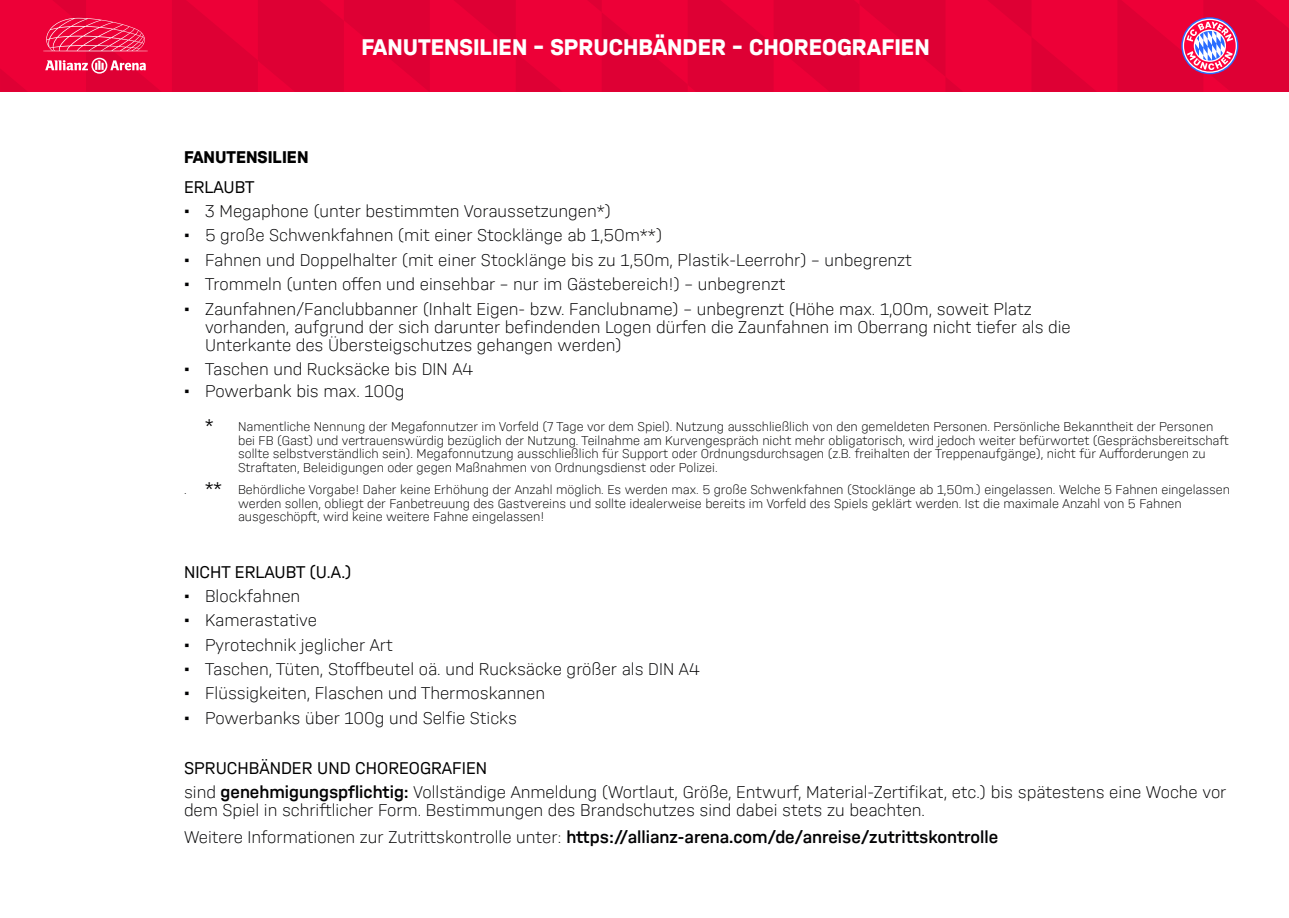
<style>
.page{position:relative;width:1289px;height:918px;background:#fff}
.page>*{position:absolute;margin:0;border:0;box-sizing:border-box;transform-origin:0 0}
.t1{font:700 24px "FC Bayern Sans";color:#fff}
.t2{font:300 18px/18px "FC Bayern Sans";color:#020203}
.t3{font:18px "FC Bayern Sans";color:#000}
.t4{font:700 18px "FC Bayern Sans";color:#000}
.t5{font:300 13.5px/13.5px "FC Bayern Sans";color:#020203}
.s1{font-weight:400;color:#000}
.s2{font-weight:400}
.s3{font-weight:400;font-size:18px}
.s4{font-weight:600}
</style>
<div class="page">
<div style="left:0;top:0;width:1288px;height:92px;background:#ed0037"></div>
<svg style="left:0;top:69px;width:27px;height:23px"></svg>
<svg style="left:454px;top:0;width:108px;height:92px"></svg>
<svg style="left:172px;top:0;width:258px;height:92px"></svg>
<svg style="left:588px;top:0;width:374px;height:92px"></svg>
<svg style="left:988px;top:0;width:108px;height:92px"></svg>
<svg style="left:1118px;top:0;width:170px;height:92px"></svg>
<svg style="left:43px;top:0;width:118px;height:92px"></svg>
<h1 class="t1" style="left:361px;top:33px;width:570px">FANUTENSILIEN – SPRUCHBÄNDER – CHOREOGRAFIEN</h1>
<p class="t4" style="left:184px;top:146px;width:126px">FANUTENSILIEN</p>
<p class="t3" style="left:184px;top:176px;width:72px">ERLAUBT</p>
<p class="t2" style="left:184px;top:202px;width:428px"><span class="s1">•</span> 3 Megaphone (unter bestimmten Voraussetzungen*)</p>
<p class="t2" style="left:184px;top:226px;width:480px"><span class="s2">•</span> 5 große Schwenkfahnen (mit einer Stocklänge ab 1,50m**)</p>
<p class="t2" style="left:184px;top:250px;width:729px"><span class="s2">•</span> Fahnen und Doppelhalter (mit einer Stocklänge bis zu 1,50m, Plastik-Leerrohr) – unbegrenzt</p>
<p class="t2" style="left:184px;top:275px;width:603px"><span class="s2">•</span> Trommeln (unten offen und einsehbar – nur im Gästebereich!) – unbegrenzt</p>
<p class="t2" style="left:205px;top:299px;width:867px;text-indent:-21px"><span class="s2">•</span> Zaunfahnen/Fanclubbanner (Inhalt Eigen- bzw. Fanclubname) – unbegrenzt (Höhe max. 1,00m, soweit Platz vorhanden, aufgrund der sich darunter befindenden Logen dürfen die Zaunfahnen im Oberrang nicht tiefer als die<br>Unterkante des Übersteigschutzes gehangen werden)</p>
<p class="t2" style="left:184px;top:359px;width:290px"><span class="s2">•</span> Taschen und Rucksäcke bis DIN A4</p>
<p class="t2" style="left:184px;top:382px;width:222px"><span class="s2">•</span> Powerbank bis max. 100g</p>
<p class="t5" style="left:238px;top:420px;width:992px;text-indent:-33px"><span class="s3">*</span> Namentliche Nennung der Megafonnutzer im Vorfeld (7 Tage vor dem Spiel). Nutzung ausschließlich von den gemeldeten Personen. Persönliche Bekanntheit der Personen bei FB (Gast) und vertrauenswürdig bezüglich der Nutzung. Teilnahme am Kurvengespräch nicht mehr obligatorisch, wird jedoch weiter befürwortet (Gesprächsbereitschaft sollte selbstverständlich sein). Megafonnutzung ausschließlich für Support oder Ordnungsdurchsagen (z.B. freihalten der Treppenaufgänge), nicht für Aufforderungen zu Straftaten, Beleidigungen oder gegen Maßnahmen von Ordnungsdienst oder Polizei.</p>
<p class="t5" style="left:238px;top:483px;width:993px;text-indent:-54px">. <span class="s3">**</span> Behördliche Vorgabe! Daher keine Erhöhung der Anzahl möglich. Es werden max. 5 große Schwenkfahnen (Stocklänge ab 1,50m.) eingelassen. Welche 5 Fahnen eingelassen werden sollen, obliegt der Fanbetreuung des Gastvereins und sollte idealerweise bereits im Vorfeld des Spiels geklärt werden. Ist die maximale Anzahl von 5 Fahnen ausgeschöpft, wird keine weitere Fahne eingelassen!</p>
<p class="t3" style="left:184px;top:561px;width:169px">NICHT ERLAUBT (U.A.)</p>
<p class="t2" style="left:184px;top:587px;width:118px"><span class="s1">•</span> Blockfahnen</p>
<p class="t2" style="left:184px;top:611px;width:134px"><span class="s2">•</span> Kamerastative</p>
<p class="t2" style="left:184px;top:635px;width:210px"><span class="s2">•</span> Pyrotechnik jeglicher Art</p>
<p class="t2" style="left:184px;top:660px;width:517px"><span class="s2">•</span> Taschen, Tüten, Stoffbeutel oä. und Rucksäcke größer als DIN A4</p>
<p class="t2" style="left:184px;top:684px;width:362px"><span class="s2">•</span> Flüssigkeiten, Flaschen und Thermoskannen</p>
<p class="t2" style="left:184px;top:708px;width:334px"><span class="s2">•</span> Powerbanks über 100g und Selfie Sticks</p>
<p class="t2" style="left:184px;top:755px;width:1044px;line-height:24.3px"><span class="s1">SPRUCHBÄNDER UND CHOREOGRAFIEN<br></span>sind <span class="s4">genehmigungspflichtig:</span> Vollständige Anmeldung (Wortlaut, Größe, Entwurf, Material-Zertifikat, etc.) bis spätestens eine Woche vor</p>
<p class="t2" style="left:184px;top:796px;width:815px;line-height:26.5px">dem Spiel in schriftlicher Form. Bestimmungen des Brandschutzes sind dabei stets zu beachten.<br>Weitere Informationen zur Zutrittskontrolle unter: <span class="s4">https://allianz-arena.com/de/anreise/zutrittskontrolle</span></p>
</div>
